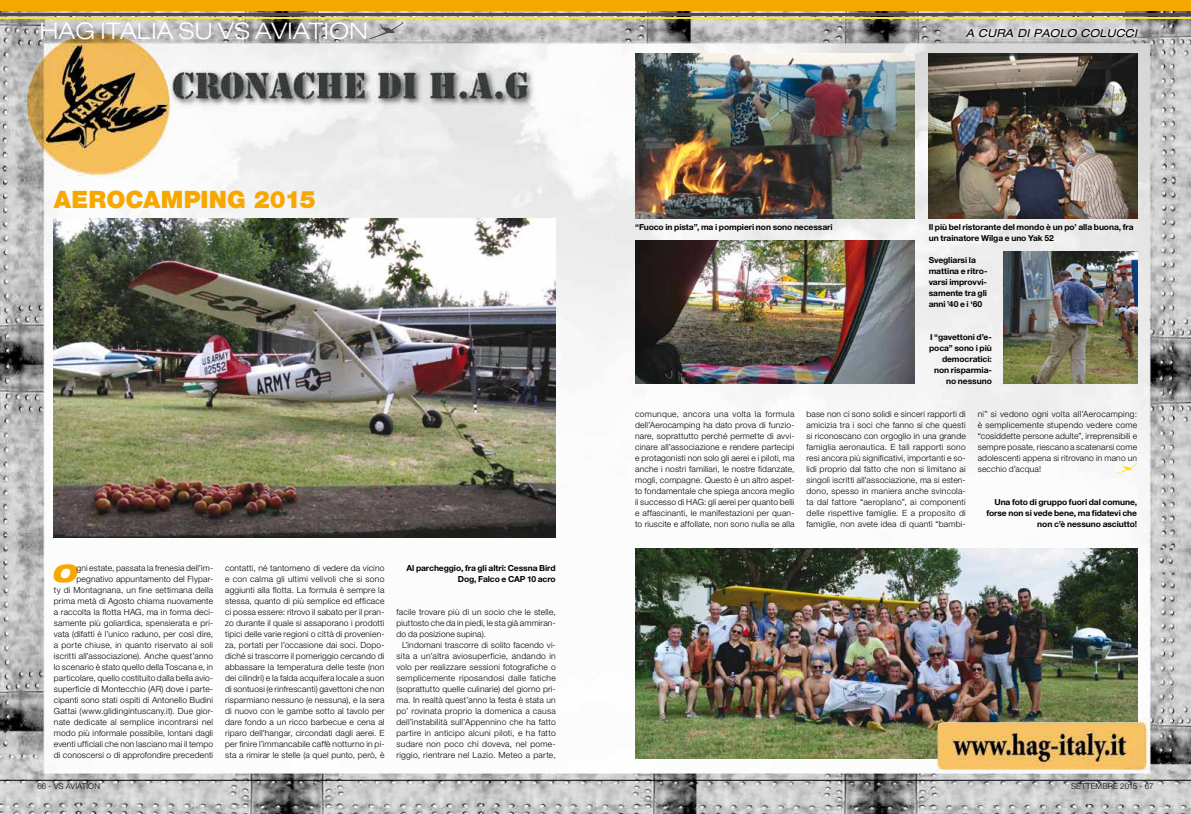
<style>
.page{position:relative;width:1191px;height:814px;background:#fff}
.page>*{position:absolute;margin:0;border:0;box-sizing:border-box;transform-origin:0 0}
.t1{font:900 24px "Helvetica Neue LT Std";letter-spacing:.005em;color:#f7a800}
.t2{font:italic 900 expanded 23.9px "Helvetica Neue LT Std";color:#f7a800}
.t3{font:300 expanded 23px "Helvetica Neue LT Std";letter-spacing:.02em;color:#fff}
.t4{font:italic expanded 11px "Helvetica Neue LT Std";letter-spacing:.02em;color:#000}
.t5{font:300 8.5px/11px "Helvetica Neue LT Std";letter-spacing:.02em;color:#000;text-align:justify}
.t6{font:700 8.3px/11px "Helvetica Neue LT Std";letter-spacing:-.01em;color:#000;text-align:right}
.t7{font:300 8px "Helvetica Neue LT Std";letter-spacing:.015em;color:#000}
</style>
<div class="page">
<img style="left:0;top:11px;width:1191px;height:803px">
<hr style="left:0;top:13px;width:1191px;height:3px;background:#4b4b4d">
<hr style="left:0;top:18px;width:1191px;height:1px;background:#ffe130">
<svg style="left:960px;top:24px;width:183px;height:18px;background:#cecece"></svg>
<div style="left:0;top:0;width:1191px;height:11px;background:#f7a800"></div>
<svg style="left:368px;top:21px;width:35px;height:18px"></svg>
<hr style="left:0;top:780px;width:1191px;height:1px;background:#000">
<img style="left:44px;top:43px;width:125px;height:130px">
<svg style="left:1115px;top:463px;width:22px;height:11px"></svg>
<img style="left:54px;top:219px;width:502px;height:319px">
<img style="left:635px;top:54px;width:279px;height:165px">
<img style="left:928px;top:54px;width:209px;height:164px">
<img style="left:635px;top:241px;width:279px;height:143px">
<img style="left:1004px;top:252px;width:133px;height:132px">
<img style="left:635px;top:549px;width:502px;height:209px">
<img style="left:937px;top:722px;width:208px;height:47px">
<h3 class="t3" style="left:40px;top:17px;width:330px">HAG ITALIA SU VS AVIATION</h3>
<p class="t4" style="left:965px;top:26px;width:173px">A CURA DI PAOLO COLUCCI</p>
<h1 class="t1" style="left:54px;top:185px;width:263px">AEROCAMPING 2015</h1>
<h2 class="t2" style="left:52px;top:557px;width:26px">O</h2>
<p class="t5" style="left:54px;top:562px;width:161px;text-align:right">gni estate, passata la frenesia dell’im&shy;pegnativo appuntamento del Flypar-<br>ty di Montagnana, un fine settimana della prima metà di Agosto chiama nuovamente a raccolta la flotta HAG, ma in forma deci&shy;samente più goliardica, spensierata e pri&shy;vata (difatti è l’unico raduno, per così dire, a porte chiuse, in quanto riservato ai soli iscritti all’associazione). Anche quest’anno lo scenario è stato quello della Toscana e, in particolare, quello costituito dalla bella avio&shy;superficie di Montecchio (AR) dove i parte&shy;cipanti sono stati ospiti di Antonello Budini Gattai (www.glidingintuscany.it). Due gior&shy;nate dedicate al semplice incontrarsi nel modo più informale possibile, lontani dagli eventi ufficiali che non lasciano mai il tempo di conoscersi o di approfondire precedenti</p>
<p class="t5" style="left:225px;top:562px;width:161px">contatti, né tantomeno di vedere da vicino e con calma gli ultimi velivoli che si sono aggiunti alla flotta. La formula è sempre la stessa, quanto di più semplice ed efficace ci possa essere: ritrovo il sabato per il pran&shy;zo durante il quale si assaporano i prodotti tipici delle varie regioni o città di provenien&shy;za, portati per l’occasione dai soci. Dopo&shy;diché si trascorre il pomeriggio cercando di abbassare la temperatura delle teste (non dei cilindri) e la falda acquifera locale a suon di sontuosi (e rinfrescanti) gavettoni che non risparmiano nessuno (e nessuna), e la sera di nuovo con le gambe sotto al tavolo per dare fondo a un ricco barbecue e cena al riparo dell’hangar, circondati dagli aerei. E per finire l’immancabile caffè notturno in pi&shy;sta a rimirar le stelle (a quel punto, però, è</p>
<p class="t6" style="left:406px;top:562px;width:151px">Al parcheggio, fra gli altri: Cessna Bird<br>Dog, Falco e CAP 10 acro</p>
<p class="t5" style="left:396px;top:606px;width:161px">facile trovare più di un socio che le stelle, piuttosto che da in piedi, le sta già ammiran&shy;do da posizione supina).</p>
<p class="t5" style="left:396px;top:639px;width:161px;text-indent:6px">L’indomani trascorre di solito facendo vi&shy;sita a un’altra aviosuperficie, andando in volo per realizzare sessioni fotografiche o semplicemente riposandosi dalle fatiche (soprattutto quelle culinarie) del giorno pri&shy;ma. In realtà quest’anno la festa è stata un po’ rovinata proprio la domenica a causa dell’instabilità sull’Appennino che ha fatto partire in anticipo alcuni piloti, e ha fatto sudare non poco chi doveva, nel pome&shy;riggio, rientrare nel Lazio. Meteo a parte,</p>
<p class="t6" style="left:635px;top:221px;width:199px">“Fuoco in pista”, ma i pompieri non sono necessari</p>
<p class="t6" style="left:928px;top:221px;width:207px;text-align:left">Il più bel ristorante del mondo è un po’ alla buona, fra un trainatore Wilga e uno Yak 52</p>
<p class="t6" style="left:928px;top:254px;width:60px;text-align:left">Svegliarsi la mattina e ritro&shy;varsi improvvi&shy;samente tra gli anni ’40 e i ‘60</p>
<p class="t6" style="left:929px;top:331px;width:64px">I “gavettoni d’e&shy;poca” sono i più democratici: non risparmia&shy;no nessuno</p>
<p class="t5" style="left:635px;top:408px;width:161px">comunque, ancora una volta la formula dell’Aerocamping ha dato prova di funzio&shy;nare, soprattutto perché permette di avvi&shy;cinare all’associazione e rendere partecipi e protagonisti non solo gli aerei e i piloti, ma anche i nostri familiari, le nostre fidanzate, mogli, compagne. Questo è un altro aspet&shy;to fondamentale che spiega ancora meglio il successo di HAG: gli aerei per quanto belli e affascinanti, le manifestazioni per quan&shy;to riuscite e affollate, non sono nulla se alla</p>
<p class="t5" style="left:806px;top:408px;width:161px">base non ci sono solidi e sinceri rapporti di amicizia tra i soci che fanno si che questi si riconoscano con orgoglio in una grande famiglia aeronautica. E tali rapporti sono resi ancora più significativi, importanti e so&shy;lidi proprio dal fatto che non si limitano ai singoli iscritti all’associazione, ma si esten&shy;dono, spesso in maniera anche svincola&shy;ta dal fattore “aeroplano”, ai componenti delle rispettive famiglie. E a proposito di famiglie, non avete idea di quanti “bambi-</p>
<p class="t5" style="left:977px;top:408px;width:161px">ni” si vedono ogni volta all’Aerocamping: è semplicemente stupendo vedere come “cosiddette persone adulte”, irreprensibili e sempre posate, riescano a scatenarsi come adolescenti appena si ritrovano in mano un secchio d’acqua!</p>
<p class="t6" style="left:986px;top:496px;width:152px">Una foto di gruppo fuori dal comune, forse non si vede bene, ma fidatevi che non c’è nessuno asciutto!</p>
<p class="t7" style="left:37px;top:781px;width:64px">66 - VS AVIATION</p>
<p class="t7" style="left:1071px;top:781px;width:84px">SETTEMBRE 2015 - 67</p>
</div>
